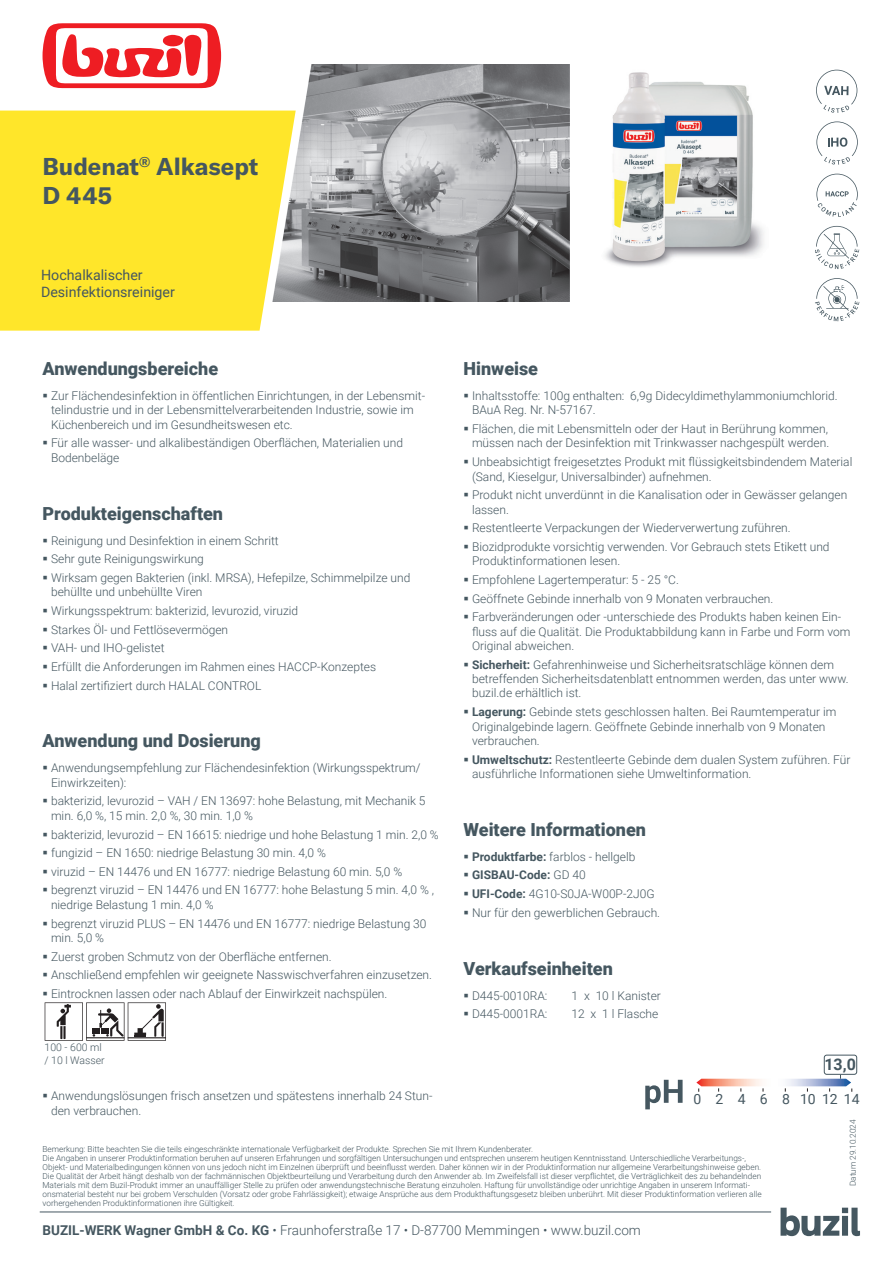
<style>
.page{position:relative;width:893px;height:1263px;background:#fff}
.page>*{position:absolute;margin:0;border:0;box-sizing:border-box;transform-origin:0 0}
.t1{font:700 24px/28.8px "GT America LCG";color:#455760}
.t2{font:900 18px "Roboto";color:#455760}
.t3{font:700 16.05px "Roboto";color:#455760}
.t4{font:14.25px/17.1px "Roboto";color:#455760}
.t5{font:13.95px "Roboto";color:#455760}
.t6{font:300 13.5px "Roboto";color:#455760}
.t7{font:300 12px/14.4px "Roboto";color:#455760}
.t8{font:700 12px "Roboto";color:#455760}
.t9{font:300 10.5px/12.6px "Roboto";color:#455760}
.t10{font:300 8.25px/9px "Roboto";color:#455760}
.s1{font-weight:700}
.s2{font-weight:300}
</style>
<div class="page">
<img style="left:269px;top:64px;width:300px;height:238px">
<svg style="left:816px;top:69px;width:42px;height:44px"></svg>
<svg style="left:816px;top:121px;width:42px;height:44px"></svg>
<svg style="left:816px;top:174px;width:42px;height:43px"></svg>
<svg style="left:815px;top:226px;width:44px;height:43px"></svg>
<svg style="left:815px;top:278px;width:44px;height:43px"></svg>
<svg style="left:43px;top:23px;width:178px;height:65px"></svg>
<div style="left:0;top:111px;width:296px;height:220px;background:#ffe62a"></div>
<svg style="left:45px;top:1002px;width:121px;height:39px"></svg>
<hr style="left:40px;top:1212px;width:731px;height:1px;background:#455760">
<svg style="left:780px;top:1208px;width:80px;height:28px"></svg>
<img style="left:605px;top:72px;width:159px;height:195px">
<svg style="left:645px;top:1080px;width:38px;height:29px"></svg>
<svg style="left:696px;top:1075px;width:156px;height:17px"></svg>
<div style="left:824px;top:1054px;width:33px;height:21px;border:1px solid #455760;border-radius:2px"></div>
<h1 class="t1" style="left:43px;top:152px;width:217px">Budenat<sup>®</sup> Alkasept<br>D 445</h1>
<p class="t4" style="left:41px;top:266px;width:135px">Hochalkalischer<br>Desinfektionsreiniger</p>
<h2 class="t2" style="left:43px;top:356px;width:177px">Anwendungsbereiche</h2>
<p class="t7" style="left:51px;top:388px;width:376px;text-indent:-9px">▪ Zur Flächendesinfektion in öffentlichen Einrichtungen, in der Lebensmit&shy;telindustrie und in der Lebensmittelverarbeitenden Industrie, sowie im<br>Küchenbereich und im Gesundheitswesen etc.</p>
<p class="t7" style="left:51px;top:435px;width:354px;text-indent:-9px">▪ Für alle wasser- und alkalibeständigen Oberflächen, Materialien und<br>Bodenbeläge</p>
<h2 class="t2" style="left:43px;top:501px;width:182px">Produkteigenschaften</h2>
<p class="t7" style="left:43px;top:533px;width:238px">▪ Reinigung und Desinfektion in einem Schritt</p>
<p class="t7" style="left:43px;top:551px;width:163px">▪ Sehr gute Reinigungswirkung</p>
<p class="t7" style="left:51px;top:570px;width:361px;text-indent:-9px">▪ Wirksam gegen Bakterien (inkl. MRSA), Hefepilze, Schimmelpilze und behüllte und unbehüllte Viren</p>
<p class="t7" style="left:43px;top:603px;width:257px">▪ Wirkungsspektrum: bakterizid, levurozid, viruzid</p>
<p class="t7" style="left:43px;top:622px;width:187px">▪ Starkes Öl- und Fettlösevermögen</p>
<p class="t7" style="left:43px;top:640px;width:124px">▪ VAH- und IHO-gelistet</p>
<p class="t7" style="left:43px;top:659px;width:335px">▪ Erfüllt die Anforderungen im Rahmen eines HACCP-Konzeptes</p>
<p class="t7" style="left:43px;top:678px;width:220px">▪ Halal zertifiziert durch HALAL CONTROL</p>
<h2 class="t2" style="left:43px;top:728px;width:220px">Anwendung und Dosierung</h2>
<p class="t7" style="left:51px;top:760px;width:371px;text-indent:-9px">▪ Anwendungsempfehlung zur Flächendesinfektion (Wirkungsspektrum/<br>Einwirkzeiten):</p>
<p class="t7" style="left:51px;top:793px;width:376px;text-indent:-9px">▪ bakterizid, levurozid – VAH / EN 13697: hohe Belastung, mit Mechanik 5 min. 6,0 %, 15 min. 2,0 %, 30 min. 1,0 %</p>
<p class="t7" style="left:43px;top:826px;width:398px">▪ bakterizid, levurozid – EN 16615: niedrige und hohe Belastung 1 min. 2,0 %</p>
<p class="t7" style="left:43px;top:845px;width:285px">▪ fungizid – EN 1650: niedrige Belastung 30 min. 4,0 %</p>
<p class="t7" style="left:43px;top:864px;width:361px">▪ viruzid – EN 14476 und EN 16777: niedrige Belastung 60 min. 5,0 %</p>
<p class="t7" style="left:51px;top:882px;width:385px;text-indent:-9px">▪ begrenzt viruzid – EN 14476 und EN 16777: hohe Belastung 5 min. 4,0 % , niedrige Belastung 1 min. 4,0 %</p>
<p class="t7" style="left:51px;top:915px;width:377px;text-indent:-9px">▪ begrenzt viruzid PLUS – EN 14476 und EN 16777: niedrige Belastung 30 min. 5,0 %</p>
<p class="t7" style="left:43px;top:949px;width:291px">▪ Zuerst groben Schmutz von der Oberfläche entfernen.</p>
<p class="t7" style="left:43px;top:967px;width:391px">▪ Anschließend empfehlen wir geeignete Nasswischverfahren einzusetzen.</p>
<p class="t7" style="left:43px;top:986px;width:346px">▪ Eintrocknen lassen oder nach Ablauf der Einwirkzeit nachspülen.</p>
<p class="t9" style="left:45px;top:1040px;width:62px">100 - 600 ml / 10 l Wasser</p>
<p class="t7" style="left:51px;top:1088px;width:383px;text-indent:-9px">▪ Anwendungslösungen frisch ansetzen und spätestens innerhalb 24 Stun&shy;den verbrauchen.</p>
<h2 class="t2" style="left:463px;top:356px;width:76px">Hinweise</h2>
<p class="t7" style="left:472px;top:388px;width:367px;text-indent:-9px">▪ Inhaltsstoffe: 100g enthalten: 6,9g Didecyldimethylammoniumchlorid.<br>BAuA Reg. Nr. N-57167.</p>
<p class="t7" style="left:463px;top:421px;width:367px;text-align:right">▪ Flächen, die mit Lebensmitteln oder der Haut in Berührung kommen, müssen nach der Desinfektion mit Trinkwasser nachgespült werden.</p>
<p class="t7" style="left:472px;top:454px;width:382px;text-indent:-9px">▪ Unbeabsichtigt freigesetztes Produkt mit flüssigkeitsbindendem Material (Sand, Kieselgur, Universalbinder) aufnehmen.</p>
<p class="t7" style="left:472px;top:487px;width:377px;text-indent:-9px">▪ Produkt nicht unverdünnt in die Kanalisation oder in Gewässer gelangen lassen.</p>
<p class="t7" style="left:463px;top:520px;width:329px">▪ Restentleerte Verpackungen der Wiederverwertung zuführen.</p>
<p class="t7" style="left:472px;top:539px;width:359px;text-indent:-9px">▪ Biozidprodukte vorsichtig verwenden. Vor Gebrauch stets Etikett und<br>Produktinformationen lesen.</p>
<p class="t7" style="left:463px;top:572px;width:217px">▪ Empfohlene Lagertemperatur: 5 - 25 °C.</p>
<p class="t7" style="left:463px;top:591px;width:311px">▪ Geöffnete Gebinde innerhalb von 9 Monaten verbrauchen.</p>
<p class="t7" style="left:472px;top:609px;width:380px;text-indent:-9px">▪ Farbveränderungen oder -unterschiede des Produkts haben keinen Ein&shy;fluss auf die Qualität. Die Produktabbildung kann in Farbe und Form vom<br>Original abweichen.</p>
<p class="t7" style="left:472px;top:657px;width:378px;text-indent:-9px">▪ <span class="s1">Sicherheit:</span> Gefahrenhinweise und Sicherheitsratschläge können dem betreffenden Sicherheitsdatenblatt entnommen werden, das unter www. buzil.de erhältlich ist.</p>
<p class="t7" style="left:472px;top:704px;width:366px;text-indent:-9px">▪ <span class="s1">Lagerung:</span> Gebinde stets geschlossen halten. Bei Raumtemperatur im<br>Originalgebinde lagern. Geöffnete Gebinde innerhalb von 9 Monaten verbrauchen.</p>
<p class="t7" style="left:472px;top:752px;width:380px;text-indent:-9px">▪ <span class="s1">Umweltschutz:</span> Restentleerte Gebinde dem dualen System zuführen. Für ausführliche Informationen siehe Umweltinformation.</p>
<h2 class="t2" style="left:463px;top:817px;width:184px">Weitere Informationen</h2>
<p class="t7" style="left:463px;top:849px;width:173px">▪ <span class="s1">Produktfarbe:</span> farblos - hellgelb</p>
<p class="t8" style="left:463px;top:867px;width:124px">▪ GISBAU-Code: <span class="s2">GD 40</span></p>
<p class="t7" style="left:463px;top:886px;width:193px">▪ <span class="s1">UFI-Code:</span> 4G10-S0JA-W00P-2J0G</p>
<p class="t7" style="left:463px;top:905px;width:198px">▪ Nur für den gewerblichen Gebrauch.</p>
<h2 class="t2" style="left:463px;top:955px;width:151px">Verkaufseinheiten</h2>
<p class="t7" style="left:463px;top:988px;width:85px">▪ D445-0010RA:</p>
<p class="t7" style="left:571px;top:988px;width:91px">1 x 10 l Kanister</p>
<p class="t7" style="left:463px;top:1006px;width:85px">▪ D445-0001RA:</p>
<p class="t7" style="left:571px;top:1006px;width:88px">12 x 1 l Flasche</p>
<h3 class="t3" style="left:824px;top:1052px;width:33px">13,0</h3>
<p class="t5" style="left:694px;top:1089px;width:168px">0 2 4 6 8 101214</p>
<p class="t10" style="left:43px;top:1144px;width:721px">Bemerkung: Bitte beachten Sie die teils eingeschränkte internationale Verfügbarkeit der Produkte. Sprechen Sie mit Ihrem Kundenberater.<br>Die Angaben in unserer Produktinformation beruhen auf unseren Erfahrungen und sorgfältigen Untersuchungen und entsprechen unserem heutigen Kenntnisstand. Unterschiedliche Verarbeitungs-, Objekt- und Materialbedingungen können von uns jedoch nicht im Einzelnen überprüft und beeinflusst werden. Daher können wir in der Produktinformation nur allgemeine Verarbeitungshinweise geben.<br>Die Qualität der Arbeit hängt deshalb von der fachmännischen Objektbeurteilung und Verarbeitung durch den Anwender ab. Im Zweifelsfall ist dieser verpflichtet, die Verträglichkeit des zu behandelnden Materials mit dem Buzil-Produkt immer an unauffälliger Stelle zu prüfen oder anwendungstechnische Beratung einzuholen. Haftung für unvollständige oder unrichtige Angaben in unserem Informati&shy;onsmaterial besteht nur bei grobem Verschulden (Vorsatz oder grobe Fahrlässigkeit); etwaige Ansprüche aus dem Produkthaftungsgesetz bleiben unberührt. Mit dieser Produktinformation verlieren alle vorhergehenden Produktinformationen ihre Gültigkeit.</p>
<p class="t6" style="left:43px;top:1221px;width:600px"><span class="s1">BUZIL-WERK Wagner GmbH &amp; Co. KG</span> • Fraunhoferstraße 17 • D-87700 Memmingen • www.buzil.com</p>
<p class="t10" style="left:848px;top:1186px;width:68px;rotate:-90deg">Datum 29.10.2024</p>
</div>
